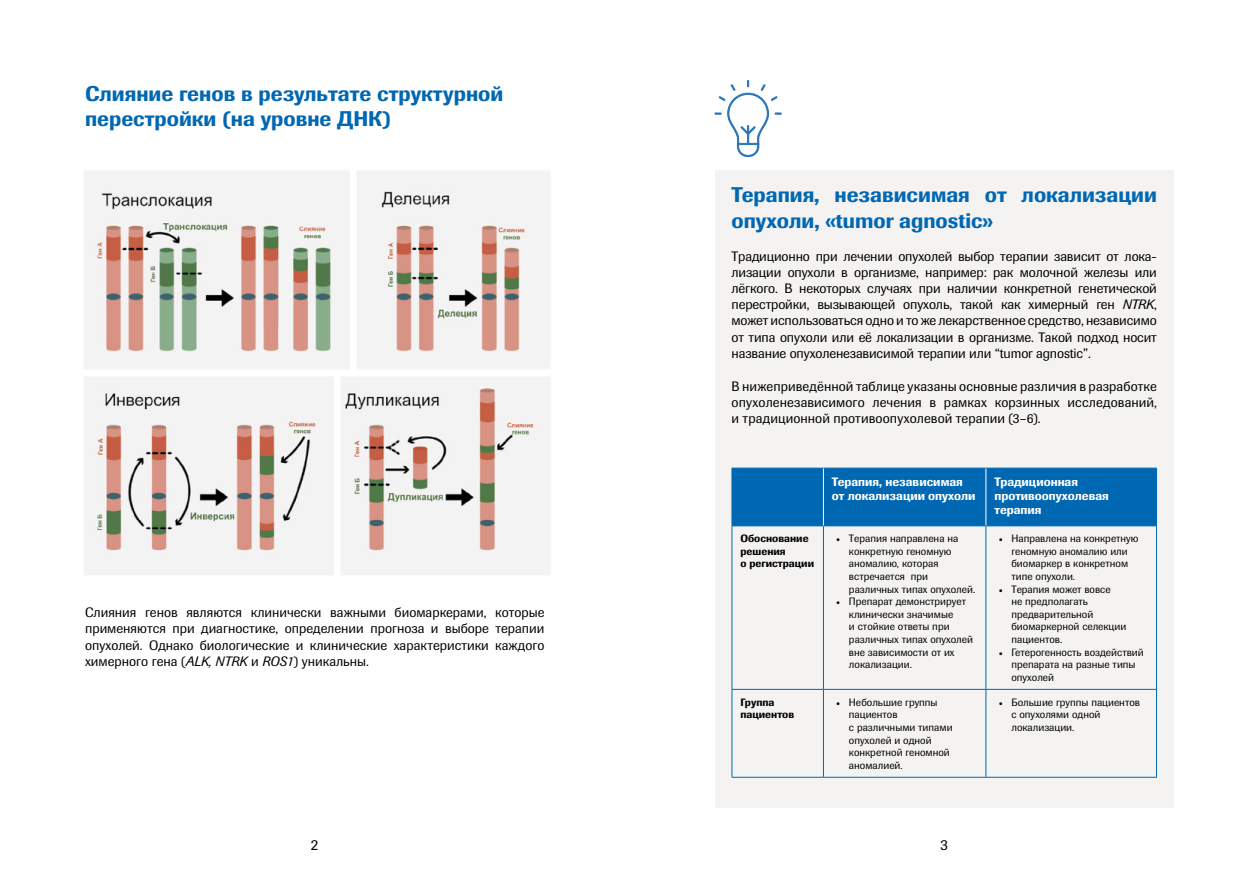
<style>
.page{position:relative;width:1259px;height:893px;background:#fff}
.page>*{position:absolute;margin:0;border:0;box-sizing:border-box;transform-origin:0 0}
.t1{font:500 21px/25.2px "Imago Pro";color:#0067b2}
.t2{font:15px "Imago Pro";color:#000}
.t3{font:13.5px/16.2px "Imago Pro";color:#000;text-align:justify}
.t4{font:500 12px/14.4px "Imago Pro";color:#fff}
.t5{font:10.5px/12.6px "Imago Pro";color:#000}
.t6{font:500 10.5px/12.6px "Imago Pro";color:#000}
.s1{font-style:italic}
.s2{font-family:"Minion Pro"}
</style>
<div class="page">
<img style="left:84px;top:171px;width:466px;height:404px">
<div style="left:715px;top:170px;width:458px;height:637px;background:#f4f3f2"></div>
<svg style="left:714px;top:80px;width:67px;height:77px"></svg>
<div style="left:732px;top:469px;width:424px;height:56px;background:#0067b2"></div>
<hr style="left:731px;top:468px;width:92px;height:1px;background:#0067b2">
<hr style="left:731px;top:468px;width:1px;height:57px;background:#0067b2">
<hr style="left:823px;top:468px;width:163px;height:1px;background:#0067b2">
<hr style="left:986px;top:468px;width:171px;height:1px;background:#0067b2">
<hr style="left:1156px;top:468px;width:1px;height:57px;background:#0067b2">
<hr style="left:731px;top:525px;width:92px;height:1px;background:#0067b2">
<hr style="left:731px;top:526px;width:1px;height:163px;background:#0067b2">
<hr style="left:823px;top:525px;width:163px;height:1px;background:#0067b2">
<hr style="left:823px;top:526px;width:1px;height:163px;background:#0067b2">
<hr style="left:986px;top:525px;width:171px;height:1px;background:#0067b2">
<hr style="left:985px;top:526px;width:1px;height:163px;background:#0067b2">
<hr style="left:1156px;top:526px;width:1px;height:163px;background:#0067b2">
<hr style="left:731px;top:689px;width:92px;height:1px;background:#0067b2">
<hr style="left:731px;top:690px;width:1px;height:87px;background:#0067b2">
<hr style="left:823px;top:689px;width:163px;height:1px;background:#0067b2">
<hr style="left:823px;top:690px;width:1px;height:87px;background:#0067b2">
<hr style="left:986px;top:689px;width:171px;height:1px;background:#0067b2">
<hr style="left:985px;top:690px;width:1px;height:87px;background:#0067b2">
<hr style="left:1156px;top:690px;width:1px;height:87px;background:#0067b2">
<hr style="left:731px;top:777px;width:92px;height:1px;background:#0067b2">
<hr style="left:823px;top:777px;width:163px;height:1px;background:#0067b2">
<hr style="left:986px;top:777px;width:171px;height:1px;background:#0067b2">
<hr style="left:823px;top:468px;width:1px;height:57px;background:#fff">
<hr style="left:985px;top:468px;width:1px;height:57px;background:#fff">
<h1 class="t1" style="left:85px;top:81px;width:420px">Слияние генов в результате структурной перестройки (на уровне ДНК)</h1>
<p class="t3" style="left:85px;top:604px;width:461px">Слияния генов являются клинически важными биомаркерами, которые применяются при диагностике, определении прогноза и выборе терапии опухолей. Однако биологические и клинические характеристики каждого химерного гена (<span class="s1">ALK, NTRK</span> и <span class="s1">ROS1</span>) уникальны.</p>
<p class="t2" style="left:311px;top:835px;width:9px">2</p>
<h1 class="t1" style="left:731px;top:182px;width:427px">Терапия, независимая от локализации опухоли, «tumor agnostic»</h1>
<p class="t3" style="left:731px;top:248px;width:427px">Традиционно при лечении опухолей выбор терапии зависит от лока&shy;лизации опухоли в организме, например: рак молочной железы или лёгкого. В некоторых случаях при наличии конкретной генетической перестройки, вызывающей опухоль, такой как химерный ген <span class="s1">NTRK</span>, может использоваться одно и то же лекарственное средство, независимо от типа опухоли или её локализации в организме. Такой подход носит название опухоленезависимой терапии или “tumor agnostic”.</p>
<p class="t3" style="left:731px;top:378px;width:427px">В нижеприведённой таблице указаны основные различия в разработке опухоленезависимого лечения в рамках корзинных исследований, и традиционной противоопухолевой терапии (3–6).</p>
<p class="t4" style="left:832px;top:474px;width:145px">Терапия, независимая от локализации опухоли</p>
<p class="t4" style="left:994px;top:474px;width:116px">Традиционная противоопухолевая терапия</p>
<p class="t6" style="left:740px;top:532px;width:75px">Обоснование решения<br>о регистрации</p>
<p class="t5" style="left:849px;top:532px;width:128px;text-indent:-13px"><span class="s2">•</span> Терапия направлена на конкретную геномную аномалию, которая встречается при различных типах опухолей.</p>
<p class="t5" style="left:849px;top:595px;width:126px;text-indent:-13px"><span class="s2">•</span> Препарат демонстрирует клинически значимые<br>и стойкие ответы при различных типах опухолей вне зависимости от их локализации.</p>
<p class="t5" style="left:1011px;top:532px;width:128px;text-indent:-13px"><span class="s2">•</span> Направлена на конкретную геномную аномалию или биомаркер в конкретном типе опухоли.</p>
<p class="t5" style="left:1011px;top:583px;width:116px;text-indent:-13px"><span class="s2">•</span> Терапия может вовсе<br>не предполагать предварительной биомаркерной селекции пациентов.</p>
<p class="t5" style="left:1011px;top:646px;width:134px;text-indent:-13px"><span class="s2">•</span> Гетерогенность воздействий препарата на разные типы опухолей</p>
<p class="t6" style="left:740px;top:696px;width:55px">Группа пациентов</p>
<p class="t5" style="left:849px;top:696px;width:105px;text-indent:-13px"><span class="s2">•</span> Небольшие группы пациентов<br>с различными типами опухолей и одной конкретной геномной аномалией.</p>
<p class="t5" style="left:1011px;top:696px;width:130px;text-indent:-13px"><span class="s2">•</span> Большие группы пациентов с опухолями одной локализации.</p>
<p class="t2" style="left:940px;top:835px;width:9px">3</p>
</div>
